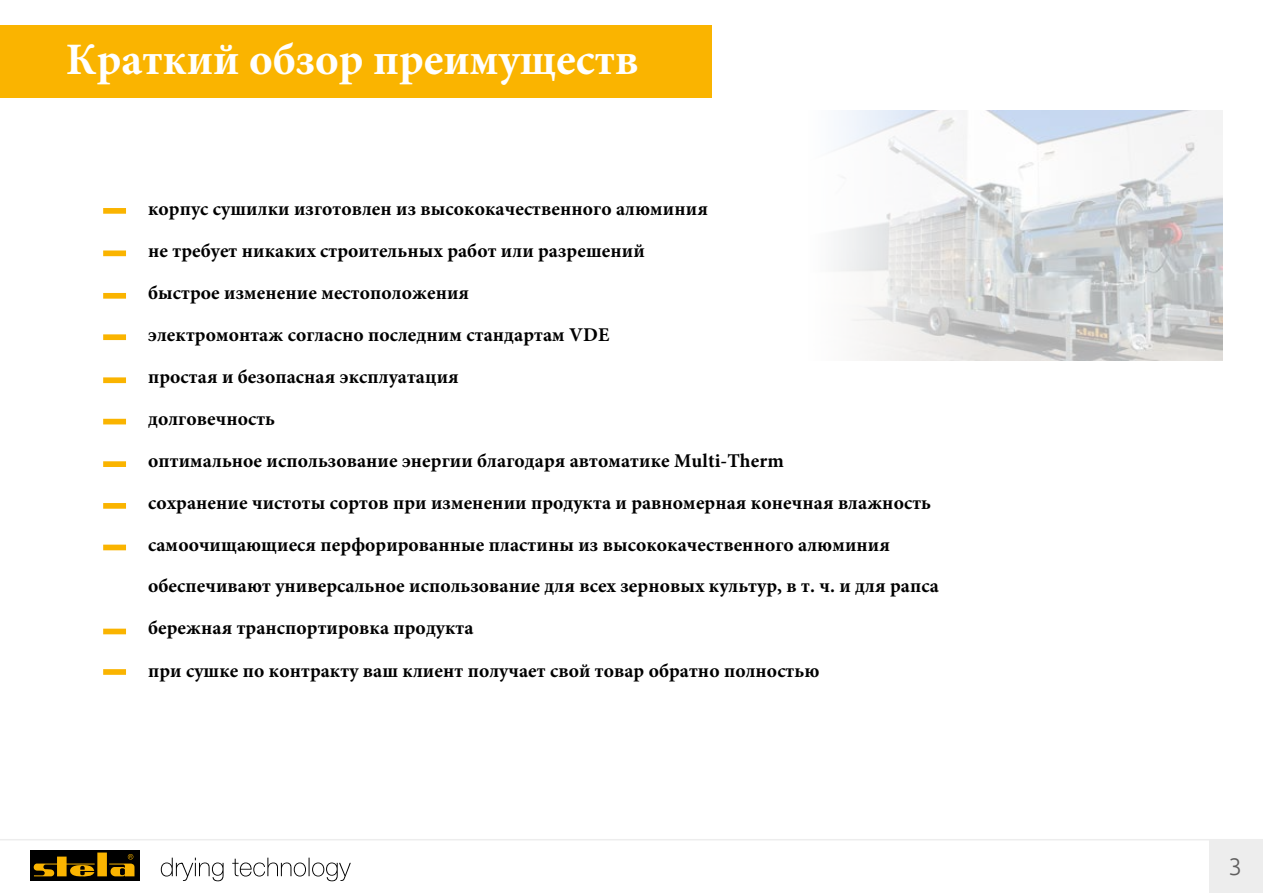
<style>
.page{position:relative;width:1263px;height:893px;background:#fff}
.page>*{position:absolute;margin:0;border:0;box-sizing:border-box;transform-origin:0 0}
.t1{font:700 45px "Minion Pro";color:#fff}
.t2{font:300 24px "Ubuntu";color:#5f5e5e}
.t3{font:700 19.5px/42px "Minion Pro";letter-spacing:.005em;color:#000}
</style>
<div class="page">
<hr style="left:0;top:839px;width:1263px;height:1px;background:#ededed">
<div style="left:1209px;top:839px;width:54px;height:54px;background:#ededed"></div>
<div style="left:30px;top:850px;width:110px;height:30px;background:#000"></div>
<svg style="left:33px;top:852px;width:101px;height:25px"></svg>
<svg style="left:161px;top:858px;width:190px;height:23px"></svg>
<div style="left:0;top:26px;width:712px;height:72px;background:#fab400"></div>
<div style="left:103px;top:208px;width:23px;height:6px;background:#fab400"></div>
<div style="left:103px;top:250px;width:23px;height:6px;background:#fab400"></div>
<div style="left:103px;top:293px;width:23px;height:6px;background:#fab400"></div>
<div style="left:103px;top:334px;width:23px;height:6px;background:#fab400"></div>
<div style="left:103px;top:545px;width:23px;height:5px;background:#fab400"></div>
<div style="left:103px;top:377px;width:23px;height:6px;background:#fab400"></div>
<div style="left:103px;top:419px;width:23px;height:5px;background:#fab400"></div>
<div style="left:103px;top:461px;width:23px;height:6px;background:#fab400"></div>
<div style="left:103px;top:503px;width:23px;height:6px;background:#fab400"></div>
<div style="left:103px;top:669px;width:23px;height:6px;background:#fab400"></div>
<div style="left:103px;top:629px;width:23px;height:5px;background:#fab400"></div>
<img style="left:836px;top:111px;width:386px;height:250px">
<h1 class="t1" style="left:66px;top:28px;width:574px">Краткий обзор преимуществ</h1>
<p class="t3" style="left:148px;top:187px;width:792px">корпус сушилки изготовлен из высококачественного алюминия<br>не требует никаких строительных работ или разрешений<br>быстрое изменение местоположения<br>электромонтаж согласно последним стандартам VDE<br>простая и безопасная эксплуатация<br>долговечность<br>оптимальное использование энергии благодаря автоматике Multi-Therm<br>сохранение чистоты сортов при изменении продукта и равномерная конечная влажность самоочищающиеся перфорированные пластины из высококачественного алюминия обеспечивают универсальное использование для всех зерновых культур, в т. ч. и для рапса бережная транспортировка продукта<br>при сушке по контракту ваш клиент получает свой товар обратно полностью</p>
<p class="t2" style="left:1228px;top:852px;width:15px">3</p>
</div>
